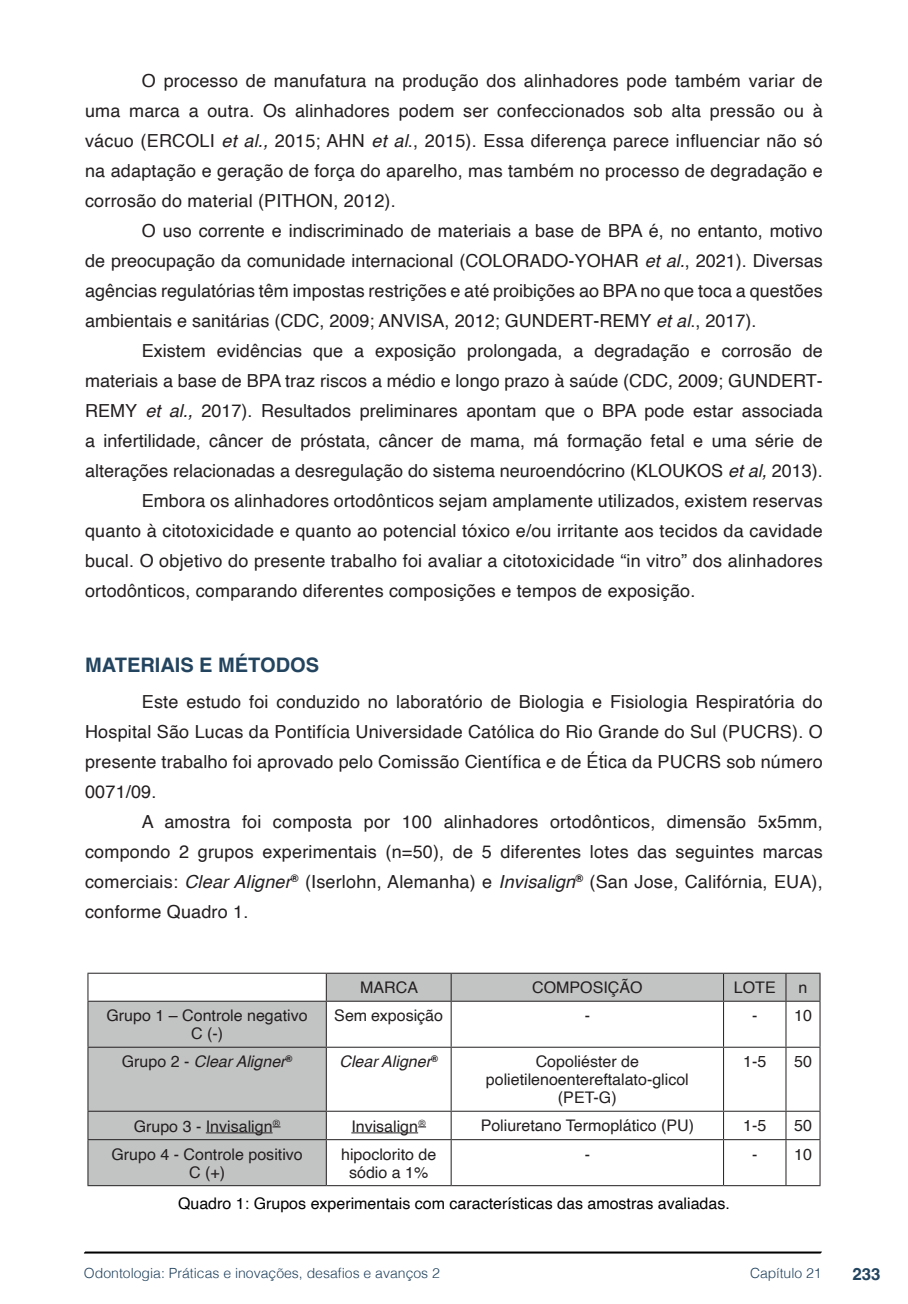
<style>
.page{position:relative;width:908px;height:1304px;background:#fff}
.page>*{position:absolute;margin:0;border:0;box-sizing:border-box;transform-origin:0 0}
.TITULOS{font:700 20px "Helvetica";color:#23445f}
.txt{font:18px/30px "Helvetica";letter-spacing:.01em;color:#231f20;text-align:justify}
.t1{font:700 16.8px "Helvetica";color:#23445f}
.tab_txt_centro{font:16px/18px "Helvetica";color:#231f20;text-align:center}
.imagens_graf_tab{font:16px "Helvetica";color:#000}
.tab_txt_centro-2{font:italic 16px "Helvetica";color:#231f20}
.t2{font:300 14px "Helvetica";color:#23445f}
.s1{font-style:italic}
.s2{font-style:normal}
</style>
<div class="page">
<svg style="left:84px;top:1251px;width:737px;height:3px;background:#515151"></svg>
<svg style="left:88px;top:974px;width:731px;height:211px"></svg>
<hr style="left:87px;top:973px;width:239px;height:1px;background:#231f20">
<svg style="left:87px;top:974px;width:1px;height:27px"></svg>
<hr style="left:326px;top:973px;width:125px;height:1px;background:#231f20">
<svg style="left:325px;top:974px;width:1px;height:27px"></svg>
<hr style="left:451px;top:973px;width:272px;height:1px;background:#231f20">
<svg style="left:450px;top:974px;width:1px;height:27px"></svg>
<hr style="left:723px;top:973px;width:62px;height:1px;background:#231f20">
<svg style="left:722px;top:974px;width:1px;height:27px"></svg>
<hr style="left:785px;top:973px;width:35px;height:1px;background:#231f20">
<svg style="left:785px;top:974px;width:1px;height:27px"></svg>
<svg style="left:819px;top:974px;width:1px;height:27px"></svg>
<hr style="left:87px;top:1001px;width:239px;height:1px;background:#231f20">
<hr style="left:87px;top:1002px;width:1px;height:45px;background:#231f20">
<hr style="left:326px;top:1001px;width:125px;height:1px;background:#231f20">
<hr style="left:325px;top:1002px;width:1px;height:45px;background:#231f20">
<hr style="left:451px;top:1001px;width:272px;height:1px;background:#231f20">
<hr style="left:450px;top:1002px;width:1px;height:45px;background:#231f20">
<hr style="left:723px;top:1001px;width:62px;height:1px;background:#231f20">
<hr style="left:722px;top:1002px;width:1px;height:45px;background:#231f20">
<hr style="left:785px;top:1001px;width:35px;height:1px;background:#231f20">
<hr style="left:785px;top:1002px;width:1px;height:45px;background:#231f20">
<hr style="left:819px;top:1002px;width:1px;height:45px;background:#231f20">
<hr style="left:87px;top:1047px;width:239px;height:1px;background:#231f20">
<hr style="left:87px;top:1048px;width:1px;height:63px;background:#231f20">
<hr style="left:326px;top:1047px;width:125px;height:1px;background:#231f20">
<hr style="left:325px;top:1048px;width:1px;height:63px;background:#231f20">
<hr style="left:451px;top:1047px;width:272px;height:1px;background:#231f20">
<hr style="left:450px;top:1048px;width:1px;height:63px;background:#231f20">
<hr style="left:723px;top:1047px;width:62px;height:1px;background:#231f20">
<hr style="left:722px;top:1048px;width:1px;height:63px;background:#231f20">
<hr style="left:785px;top:1047px;width:35px;height:1px;background:#231f20">
<hr style="left:785px;top:1048px;width:1px;height:63px;background:#231f20">
<hr style="left:819px;top:1048px;width:1px;height:63px;background:#231f20">
<hr style="left:87px;top:1111px;width:239px;height:1px;background:#231f20">
<svg style="left:87px;top:1112px;width:1px;height:27px"></svg>
<hr style="left:326px;top:1111px;width:125px;height:1px;background:#231f20">
<svg style="left:325px;top:1112px;width:1px;height:27px"></svg>
<hr style="left:451px;top:1111px;width:272px;height:1px;background:#231f20">
<svg style="left:450px;top:1112px;width:1px;height:27px"></svg>
<hr style="left:723px;top:1111px;width:62px;height:1px;background:#231f20">
<svg style="left:722px;top:1112px;width:1px;height:27px"></svg>
<hr style="left:785px;top:1111px;width:35px;height:1px;background:#231f20">
<svg style="left:785px;top:1112px;width:1px;height:27px"></svg>
<svg style="left:819px;top:1112px;width:1px;height:27px"></svg>
<hr style="left:87px;top:1139px;width:239px;height:1px;background:#231f20">
<hr style="left:87px;top:1140px;width:1px;height:45px;background:#231f20">
<hr style="left:326px;top:1139px;width:125px;height:1px;background:#231f20">
<hr style="left:325px;top:1140px;width:1px;height:45px;background:#231f20">
<hr style="left:451px;top:1139px;width:272px;height:1px;background:#231f20">
<hr style="left:450px;top:1140px;width:1px;height:45px;background:#231f20">
<hr style="left:723px;top:1139px;width:62px;height:1px;background:#231f20">
<hr style="left:722px;top:1140px;width:1px;height:45px;background:#231f20">
<hr style="left:785px;top:1139px;width:35px;height:1px;background:#231f20">
<hr style="left:785px;top:1140px;width:1px;height:45px;background:#231f20">
<hr style="left:819px;top:1140px;width:1px;height:45px;background:#231f20">
<hr style="left:87px;top:1185px;width:239px;height:1px;background:#231f20">
<hr style="left:326px;top:1185px;width:125px;height:1px;background:#231f20">
<hr style="left:451px;top:1185px;width:272px;height:1px;background:#231f20">
<hr style="left:723px;top:1185px;width:62px;height:1px;background:#231f20">
<hr style="left:785px;top:1185px;width:35px;height:1px;background:#231f20">
<hr style="left:206px;top:1132px;width:66px;height:1px;background:#231f20">
<hr style="left:351px;top:1132px;width:67px;height:1px;background:#231f20">
<p class="txt" style="left:85px;top:66px;width:738px;text-indent:57px">O processo de manufatura na produção dos alinhadores pode também variar de uma marca a outra. Os alinhadores podem ser confeccionados sob alta pressão ou à vácuo (ERCOLI <span class="s1">et al.,</span> 2015; AHN <span class="s1">et al</span>., 2015). Essa diferença parece influenciar não só na adaptação e geração de força do aparelho, mas também no processo de degradação e corrosão do material (PITHON, 2012).</p>
<p class="txt" style="left:85px;top:216px;width:738px;text-indent:57px">O uso corrente e indiscriminado de materiais a base de BPA é, no entanto, motivo de preocupação da comunidade internacional (COLORADO-YOHAR <span class="s1">et al.</span>, 2021). Diversas agências regulatórias têm impostas restrições e até proibições ao BPA no que toca a questões ambientais e sanitárias (CDC, 2009; ANVISA, 2012; GUNDERT‐REMY <span class="s1">et al</span>., 2017).</p>
<p class="txt" style="left:85px;top:336px;width:739px;text-indent:57px">Existem evidências que a exposição prolongada, a degradação e corrosão de materiais a base de BPA traz riscos a médio e longo prazo à saúde (CDC, 2009; GUNDERT‐ REMY <span class="s1">et al.,</span> 2017). Resultados preliminares apontam que o BPA pode estar associada a infertilidade, câncer de próstata, câncer de mama, má formação fetal e uma série de alterações relacionadas a desregulação do sistema neuroendócrino (KLOUKOS <span class="s1">et al,</span> 2013).</p>
<p class="txt" style="left:85px;top:486px;width:738px;text-indent:57px">Embora os alinhadores ortodônticos sejam amplamente utilizados, existem reservas quanto à citotoxicidade e quanto ao potencial tóxico e/ou irritante aos tecidos da cavidade bucal. O objetivo do presente trabalho foi avaliar a citotoxicidade “in vitro” dos alinhadores ortodônticos, comparando diferentes composições e tempos de exposição.</p>
<p class="TITULOS" style="left:85px;top:653px;width:235px">MATERIAIS E MÉTODOS</p>
<p class="txt" style="left:85px;top:687px;width:738px;text-indent:57px">Este estudo foi conduzido no laboratório de Biologia e Fisiologia Respiratória do Hospital São Lucas da Pontifícia Universidade Católica do Rio Grande do Sul (PUCRS). O presente trabalho foi aprovado pelo Comissão Científica e de Ética da PUCRS sob número 0071/09.</p>
<p class="txt" style="left:85px;top:807px;width:738px;text-indent:57px">A amostra foi composta por 100 alinhadores ortodônticos, dimensão 5x5mm, compondo 2 grupos experimentais (n=50), de 5 diferentes lotes das seguintes marcas comerciais: <span class="s1">Clear Aligner</span><sup>®</sup> (Iserlohn, Alemanha) e <span class="s1">Invisalign</span><sup>®</sup> (San Jose, Califórnia, EUA), conforme Quadro 1.</p>
<p class="tab_txt_centro" style="left:360px;top:979px;width:59px">MARCA</p>
<p class="tab_txt_centro" style="left:532px;top:979px;width:112px">COMPOSIÇÃO</p>
<p class="tab_txt_centro" style="left:733px;top:979px;width:43px">LOTE</p>
<p class="tab_txt_centro" style="left:798px;top:979px;width:10px">n</p>
<p class="tab_txt_centro" style="left:106px;top:1007px;width:202px">Grupo 1 – Controle negativo<br>C (-)</p>
<p class="tab_txt_centro" style="left:334px;top:1007px;width:110px">Sem exposição</p>
<p class="tab_txt_centro" style="left:584px;top:1007px;width:7px">-</p>
<p class="tab_txt_centro" style="left:751px;top:1007px;width:7px">-</p>
<p class="tab_txt_centro" style="left:793px;top:1007px;width:19px">10</p>
<p class="tab_txt_centro-2" style="left:122px;top:1049px;width:172px"><span class="s2">Grupo 2 -</span> Clear Aligner<sup>®</sup></p>
<p class="tab_txt_centro-2" style="left:339px;top:1049px;width:100px">Clear Aligner<sup>®</sup></p>
<p class="tab_txt_centro" style="left:485px;top:1053px;width:204px">Copoliéster de polietilenoentereftalato-glicol (PET-G)</p>
<p class="tab_txt_centro" style="left:742px;top:1053px;width:25px">1-5</p>
<p class="tab_txt_centro" style="left:793px;top:1053px;width:19px">50</p>
<p class="tab_txt_centro" style="left:134px;top:1117px;width:148px">Grupo 3 - Invisalign<sup>®</sup></p>
<p class="tab_txt_centro" style="left:351px;top:1117px;width:76px">Invisalign<sup>®</sup></p>
<p class="tab_txt_centro" style="left:480px;top:1117px;width:215px">Poliuretano Termoplático (PU)</p>
<p class="tab_txt_centro" style="left:742px;top:1117px;width:25px">1-5</p>
<p class="tab_txt_centro" style="left:793px;top:1117px;width:19px">50</p>
<p class="tab_txt_centro" style="left:111px;top:1145px;width:193px">Grupo 4 - Controle positivo<br>C (+)</p>
<p class="tab_txt_centro" style="left:341px;top:1145px;width:97px">hipoclorito de sódio a 1%</p>
<p class="tab_txt_centro" style="left:584px;top:1145px;width:7px">-</p>
<p class="tab_txt_centro" style="left:751px;top:1145px;width:7px">-</p>
<p class="tab_txt_centro" style="left:793px;top:1145px;width:19px">10</p>
<p class="imagens_graf_tab" style="left:178px;top:1191px;width:553px">Quadro 1: Grupos experimentais com características das amostras avaliadas.</p>
<p class="t2" style="left:84px;top:1261px;width:357px">Odontologia: Práticas e inovações, desafios e avanços 2</p>
<p class="t2" style="left:749px;top:1261px;width:73px">Capítulo 21</p>
<p class="t1" style="left:851px;top:1264px;width:30px">233</p>
</div>
